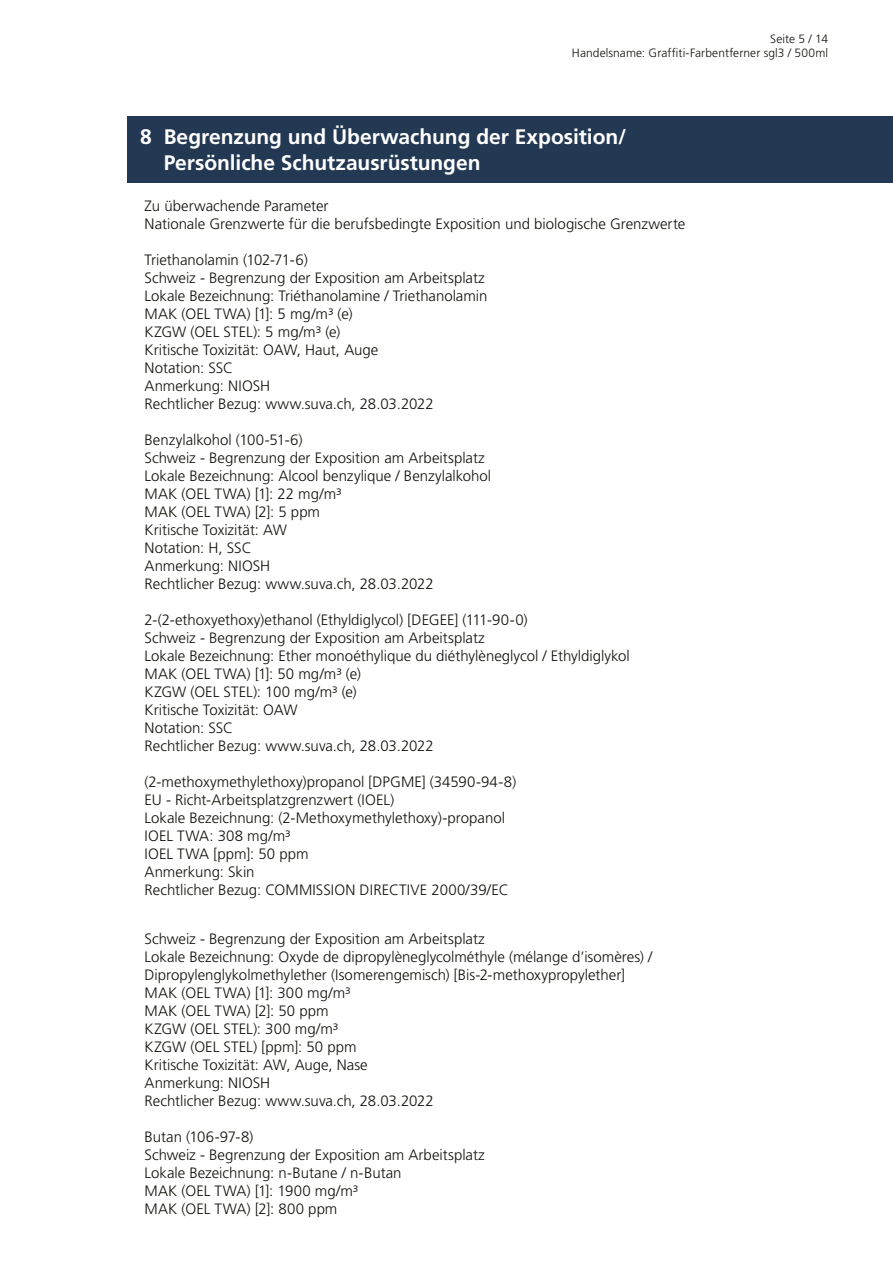
<style>
.page{position:relative;width:893px;height:1263px;background:#fff}
.page>*{position:absolute;margin:0;border:0;box-sizing:border-box;transform-origin:0 0}
.t1{font:700 21px/25.2px "Frutiger LT Std";letter-spacing:-.005em;color:#fff}
.t2{font:300 15px/18px "Frutiger LT Std";color:#12120d}
.t3{font:300 12px/14.4px "Frutiger LT Std";letter-spacing:.005em;color:#12120d;text-align:right}
</style>
<div class="page">
<div style="left:128px;top:116px;width:765px;height:66px;background:#233852"></div>
<p class="t3" style="left:572px;top:32px;width:258px">Seite 5 / 14<br>Handelsname: Graffiti-Farbentferner sgl3 / 500ml</p>
<h1 class="t1" style="left:164px;top:125px;width:464px;text-indent:-23px">8 Begrenzung und Überwachung der Exposition/<br>Persönliche Schutzausrüstungen</h1>
<p class="t2" style="left:145px;top:197px;width:542px">Zu überwachende Parameter<br>Nationale Grenzwerte für die berufsbedingte Exposition und biologische Grenzwerte</p>
<p class="t2" style="left:145px;top:251px;width:344px">Triethanolamin (102-71-6)<br>Schweiz - Begrenzung der Exposition am Arbeitsplatz Lokale Bezeichnung: Triéthanolamine / Triethanolamin MAK (OEL TWA) [1]: 5 mg/m³ (e)<br>KZGW (OEL STEL): 5 mg/m³ (e)<br>Kritische Toxizität: OAW, Haut, Auge<br>Notation: SSC<br>Anmerkung: NIOSH<br>Rechtlicher Bezug: www.suva.ch, 28.03.2022</p>
<p class="t2" style="left:145px;top:431px;width:348px">Benzylalkohol (100-51-6)<br>Schweiz - Begrenzung der Exposition am Arbeitsplatz<br>Lokale Bezeichnung: Alcool benzylique / Benzylalkohol<br>MAK (OEL TWA) [1]: 22 mg/m³<br>MAK (OEL TWA) [2]: 5 ppm<br>Kritische Toxizität: AW<br>Notation: H, SSC<br>Anmerkung: NIOSH<br>Rechtlicher Bezug: www.suva.ch, 28.03.2022</p>
<p class="t2" style="left:145px;top:611px;width:487px">2-(2-ethoxyethoxy)ethanol (Ethyldiglycol) [DEGEE] (111-90-0)<br>Schweiz - Begrenzung der Exposition am Arbeitsplatz<br>Lokale Bezeichnung: Ether monoéthylique du diéthylèneglycol / Ethyldiglykol MAK (OEL TWA) [1]: 50 mg/m³ (e)<br>KZGW (OEL STEL): 100 mg/m³ (e)<br>Kritische Toxizität: OAW<br>Notation: SSC<br>Rechtlicher Bezug: www.suva.ch, 28.03.2022</p>
<p class="t2" style="left:145px;top:773px;width:373px">(2-methoxymethylethoxy)propanol [DPGME] (34590-94-8)<br>EU - Richt-Arbeitsplatzgrenzwert (IOEL)<br>Lokale Bezeichnung: (2-Methoxymethylethoxy)-propanol IOEL TWA: 308 mg/m³<br>IOEL TWA [ppm]: 50 ppm<br>Anmerkung: Skin<br>Rechtlicher Bezug: COMMISSION DIRECTIVE 2000/39/EC</p>
<p class="t2" style="left:145px;top:930px;width:509px">Schweiz - Begrenzung der Exposition am Arbeitsplatz<br>Lokale Bezeichnung: Oxyde de dipropylèneglycolméthyle (mélange d’isomères) / Dipropylenglykolmethylether (Isomerengemisch) [Bis-2-methoxypropylether] MAK (OEL TWA) [1]: 300 mg/m³<br>MAK (OEL TWA) [2]: 50 ppm<br>KZGW (OEL STEL): 300 mg/m³<br>KZGW (OEL STEL) [ppm]: 50 ppm<br>Kritische Toxizität: AW, Auge, Nase<br>Anmerkung: NIOSH<br>Rechtlicher Bezug: www.suva.ch, 28.03.2022</p>
<p class="t2" style="left:145px;top:1128px;width:342px">Butan (106-97-8)<br>Schweiz - Begrenzung der Exposition am Arbeitsplatz<br>Lokale Bezeichnung: n-Butane / n-Butan<br>MAK (OEL TWA) [1]: 1900 mg/m³<br>MAK (OEL TWA) [2]: 800 ppm</p>
</div>
